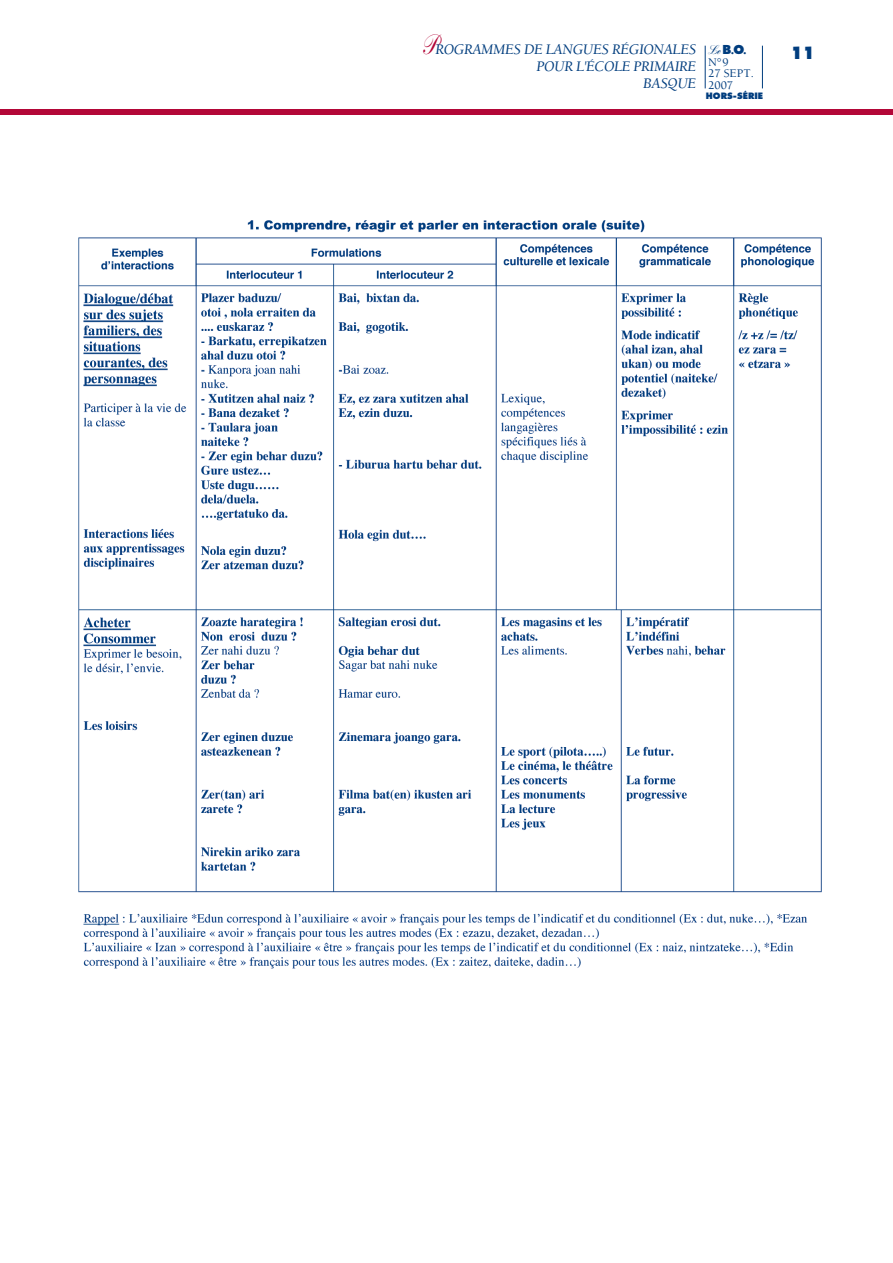
<style>
.page{position:relative;width:893px;height:1263px;background:#fff}
.page>*{position:absolute;margin:0;border:0;box-sizing:border-box;transform-origin:0 0}
.t1{font:800 16.5px "Futura";color:#003d7e;scale:.94 1}
.t2{font:italic 15px/16.8px "Berkeley";letter-spacing:-.02em;color:#003d7e;text-align:right}
.t3{font:500 12px/11.7px "Berkeley";color:#003d7e}
.t4{font:900 12px "Kuenstler Script";color:#003d7e;scale:.8 1}
.t5{font:800 8.55px "Futura";color:#003d7e}
.s1{font-family:"Kuenstler Script";font-weight:900;font-style:normal;font-size:27px;color:#b30738}
.s2{font-family:"Futura";font-weight:800}
</style>
<div class="page">
<div style="left:0;top:109px;width:892px;height:6px;background:#b30738"></div>
<hr style="left:704px;top:46px;width:1px;height:42px;background:#003d7e">
<hr style="left:762px;top:46px;width:1px;height:42px;background:#003d7e">
<img style="left:78px;top:220px;width:744px;height:749px">
<p class="t2" style="left:422px;top:43px;width:275px"><span class="s1">P</span>ROGRAMMES DE LANGUES RÉGIONALES<br>POUR L'ÉCOLE PRIMAIRE<br>BASQUE</p>
<p class="t4" style="left:708px;top:47px;width:49px">Le <span class="s2">B</span><span class="s2">.</span><span class="s2">O</span><span class="s2">.</span></p>
<p class="t1" style="left:790px;top:46px;width:28px">11</p>
<p class="t3" style="left:708px;top:57px;width:47px">N°9<br>27 SEPT.<br>2007</p>
<p class="t5" style="left:706px;top:92px;width:59px">HORS-SÉRIE</p>
</div>
